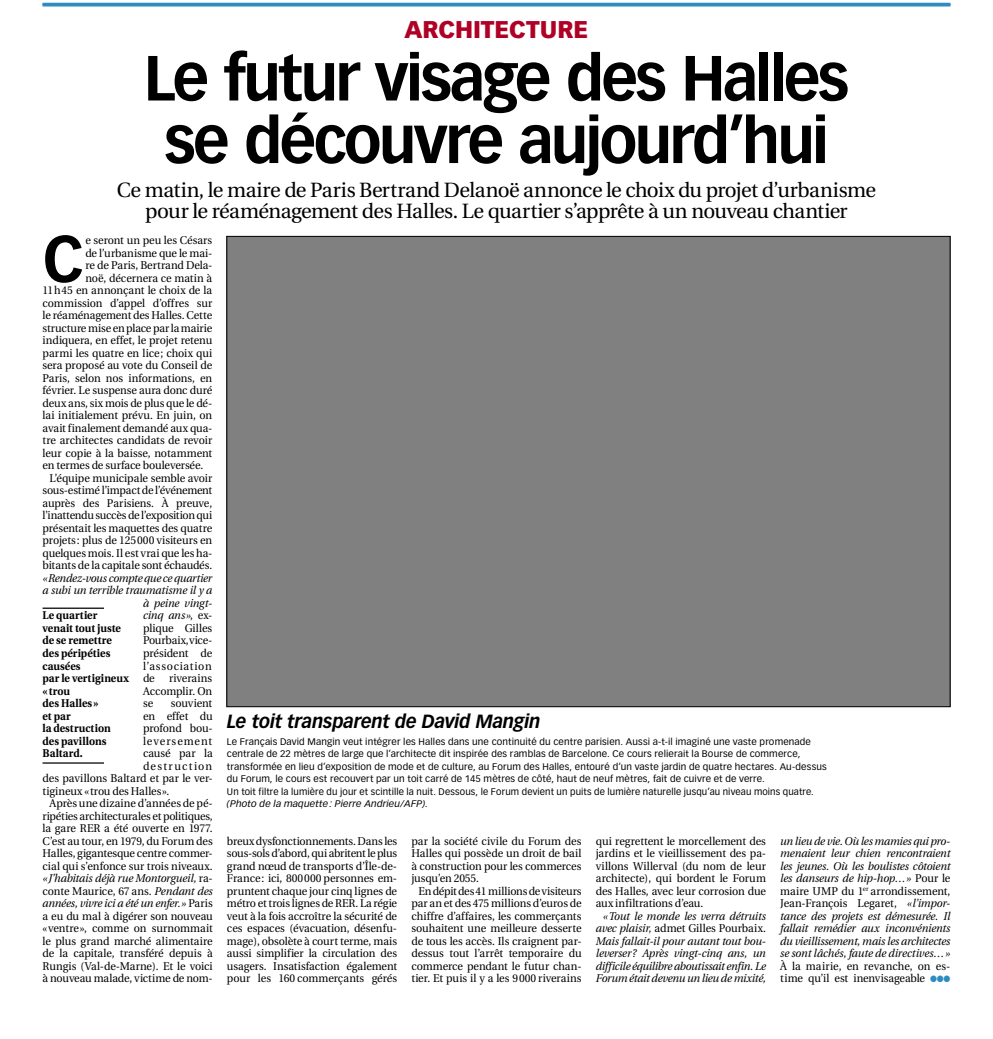
<style>
.page{position:relative;width:993px;height:1039px;background:#fff}
.page>*{position:absolute;margin:0;border:0;box-sizing:border-box;transform-origin:0 0}
.t1{font:700 63.88px "Vectora LH";color:#000;scale:.95 1}
.t2{font:700 62.5px/62.5px "Vectora LH";letter-spacing:-.045em;color:#000;text-align:center}
.t3{font:900 23.75px "Vectora LH";color:#af0025}
.t4{font:20.62px/21.2px "Utopia";letter-spacing:-.025em;color:#000;text-align:center}
.t5{font:italic 700 18.75px "Vectora LH";letter-spacing:-.015em;color:#000}
.t6{font:11.25px/12.5px "Utopia";letter-spacing:-.01em;color:#000;text-align:justify;scale:.96 1}
.t7{font:italic 11.25px/12.5px "Utopia";letter-spacing:-.015em;color:#000;text-align:justify;scale:.96 1}
.t8{font:700 11.25px/12.5px "Utopia";color:#000;scale:.93 1}
.t9{font:11.25px "Utopia";letter-spacing:.065em;color:#000;scale:.96 1}
.t10{font:11.25px "Utopia";letter-spacing:.085em;color:#000;scale:.96 1}
.t11{font:11.25px "Utopia";letter-spacing:.115em;color:#000;scale:.96 1}
.t12{font:9.38px/12.5px "Vectora LH";letter-spacing:.015em;color:#000}
.t13{font:italic 9.38px "Vectora LH";letter-spacing:.01em;color:#000;scale:1.05 1}
.s1{font-style:normal}
.s2{font-style:italic}
</style>
<div class="page">
<hr style="left:43px;top:3px;width:907px;height:3px;background:#2f8cc2">
<hr style="left:43px;top:607px;width:61px;height:1px;background:#000">
<hr style="left:43px;top:762px;width:61px;height:1px;background:#000">
<div style="left:227px;top:236px;width:722px;height:470px;background:#808080"></div>
<h3 class="t3" style="left:404px;top:15px;width:185px">ARCHITECTURE</h3>
<h2 class="t2" style="left:144px;top:47px;width:706px">Le futur visage des Halles se découvre aujourd’hui</h2>
<h3 class="t4" style="left:117px;top:179px;width:760px">Ce matin, le maire de Paris Bertrand Delanoë annonce le choix du projet d’urbanisme pour le réaménagement des Halles. Le quartier s’apprête à un nouveau chantier</h3>
<h1 class="t1" style="left:43px;top:220px;width:45px">C</h1>
<p class="t6" style="left:85px;top:234px;width:134px">e seront un peu les Césars</p>
<p class="t6" style="left:85px;top:247px;width:134px">de l’urbanisme que le mai-</p>
<p class="t6" style="left:85px;top:259px;width:134px">re de Paris, Bertrand Dela-</p>
<p class="t6" style="left:85px;top:272px;width:134px">noë, décernera ce matin à</p>
<p class="t6" style="left:43px;top:284px;width:178px">11 h 45 en annonçant le choix de la</p>
<p class="t6" style="left:43px;top:297px;width:178px">commission d’appel d’offres sur</p>
<p class="t6" style="left:43px;top:309px;width:178px">le réaménagement des Halles. Cette</p>
<p class="t6" style="left:43px;top:322px;width:178px">structure mise en place par la mairie</p>
<p class="t6" style="left:43px;top:334px;width:178px">indiquera, en effet, le projet retenu</p>
<p class="t6" style="left:43px;top:347px;width:178px">parmi les quatre en lice ; choix qui</p>
<p class="t6" style="left:43px;top:359px;width:178px">sera proposé au vote du Conseil de</p>
<p class="t6" style="left:43px;top:372px;width:178px">Paris, selon nos informations, en</p>
<p class="t6" style="left:43px;top:384px;width:178px">février. Le suspense aura donc duré</p>
<p class="t6" style="left:43px;top:397px;width:178px">deux ans, six mois de plus que le dé-</p>
<p class="t6" style="left:43px;top:409px;width:178px">lai initialement prévu. En juin, on</p>
<p class="t6" style="left:43px;top:422px;width:178px">avait finalement demandé aux qua-</p>
<p class="t6" style="left:43px;top:434px;width:178px">tre architectes candidats de revoir</p>
<p class="t6" style="left:43px;top:447px;width:178px">leur copie à la baisse, notamment</p>
<p class="t6" style="left:43px;top:459px;width:169px">en termes de surface bouleversée.</p>
<p class="t6" style="left:50px;top:472px;width:171px">L’équipe municipale semble avoir</p>
<p class="t6" style="left:43px;top:484px;width:178px">sous-estimé l’impact de l’événement</p>
<p class="t6" style="left:43px;top:497px;width:178px">auprès des Parisiens. À preuve,</p>
<p class="t6" style="left:43px;top:509px;width:178px">l’inattendu succès de l’exposition qui</p>
<p class="t6" style="left:43px;top:522px;width:178px">présentait les maquettes des quatre</p>
<p class="t6" style="left:43px;top:534px;width:178px">projets : plus de 125 000 visiteurs en</p>
<p class="t6" style="left:43px;top:547px;width:178px">quelques mois. Il est vrai que les ha-</p>
<p class="t6" style="left:43px;top:559px;width:178px">bitants de la capitale sont échaudés.</p>
<p class="t7" style="left:43px;top:572px;width:178px">« Rendez-vous compte que ce quartier</p>
<p class="t7" style="left:43px;top:584px;width:178px">a subi un terrible traumatisme il y a</p>
<p class="t7" style="left:143px;top:597px;width:74px">à peine vingt-</p>
<p class="t7" style="left:143px;top:609px;width:74px">cinq ans »<span class="s1">, ex-</span></p>
<p class="t6" style="left:143px;top:622px;width:74px">plique Gilles</p>
<p class="t6" style="left:143px;top:634px;width:74px">Pourbaix, vice-</p>
<p class="t6" style="left:143px;top:647px;width:74px">président de</p>
<p class="t9" style="left:143px;top:659px;width:73px">l’association</p>
<p class="t6" style="left:143px;top:672px;width:14px">de</p>
<p class="t8" style="left:43px;top:609px;width:94px">Le quartier venait tout juste de se remettre des péripéties causées<br>par le vertigineux « trou<br>des Halles »<br>et par<br>la destruction des pavillons<br>Baltard.</p>
<p class="t6" style="left:143px;top:672px;width:74px;text-indent:26px">riverains Accomplir. On se</p>
<p class="t6" style="left:171px;top:697px;width:45px">souvient</p>
<p class="t6" style="left:143px;top:709px;width:74px">en effet du</p>
<p class="t6" style="left:143px;top:722px;width:74px">profond bou-</p>
<p class="t10" style="left:143px;top:734px;width:74px">leversement</p>
<p class="t6" style="left:143px;top:747px;width:74px">causé par la</p>
<p class="t11" style="left:143px;top:759px;width:74px">destruction</p>
<p class="t6" style="left:43px;top:772px;width:179px">des pavillons Baltard et par le ver-</p>
<p class="t6" style="left:43px;top:784px;width:133px">tigineux « trou des Halles ».</p>
<p class="t6" style="left:50px;top:797px;width:171px">Après une dizaine d’années de pé-</p>
<p class="t6" style="left:43px;top:809px;width:179px">ripéties architecturales et politiques,</p>
<p class="t6" style="left:43px;top:822px;width:179px">la gare RER a été ouverte en 1977.</p>
<p class="t6" style="left:43px;top:834px;width:179px">C’est au tour, en 1979, du Forum des</p>
<p class="t6" style="left:43px;top:847px;width:179px">Halles, gigantesque centre commer-</p>
<p class="t6" style="left:43px;top:859px;width:179px">cial qui s’enfonce sur trois niveaux.</p>
<p class="t7" style="left:43px;top:872px;width:179px">« J’habitais déjà rue Montorgueil, <span class="s1">ra-</span></p>
<p class="t6" style="left:43px;top:884px;width:179px">conte Maurice, 67 ans. <span class="s2">Pendant des</span></p>
<p class="t7" style="left:43px;top:897px;width:179px">années, vivre ici a été un enfer. » <span class="s1">Paris</span></p>
<p class="t6" style="left:43px;top:909px;width:179px">a eu du mal à digérer son nouveau</p>
<p class="t6" style="left:43px;top:922px;width:179px">« ventre », comme on surnommait</p>
<p class="t6" style="left:43px;top:934px;width:179px">le plus grand marché alimentaire</p>
<p class="t6" style="left:43px;top:947px;width:179px">de la capitale, transféré depuis à</p>
<p class="t6" style="left:43px;top:959px;width:179px">Rungis (Val-de-Marne). Et le voici</p>
<p class="t6" style="left:43px;top:972px;width:179px">à nouveau malade, victime de nom-</p>
<h3 class="t5" style="left:227px;top:710px;width:315px">Le toit transparent de David Mangin</h3>
<p class="t12" style="left:227px;top:735px;width:601px">Le Français David Mangin veut intégrer les Halles dans une continuité du centre parisien. Aussi a-t-il imaginé une vaste promenade centrale de 22 mètres de large que l’architecte dit inspirée des ramblas de Barcelone. Ce cours relierait la Bourse de commerce, transformée en lieu d’exposition de mode et de culture, au Forum des Halles, entouré d’un vaste jardin de quatre hectares. Au-dessus du Forum, le cours est recouvert par un toit carré de 145 mètres de côté, haut de neuf mètres, fait de cuivre et de verre.<br>Un toit filtre la lumière du jour et scintille la nuit. Dessous, le Forum devient un puits de lumière naturelle jusqu’au niveau moins quatre.</p>
<p class="t13" style="left:227px;top:798px;width:193px">(Photo de la maquette : Pierre Andrieu/AFP).</p>
<p class="t6" style="left:227px;top:834px;width:179px">breux dysfonctionnements. Dans les sous-sols d’abord, qui abritent le plus grand nœud de transports d’Île-de-France : ici, 800 000 personnes em&shy;pruntent chaque jour cinq lignes de métro et trois lignes de RER. La régie veut à la fois accroître la sécurité de ces espaces (évacuation, désenfu&shy;mage), obsolète à court terme, mais aussi simplifier la circulation des usagers. Insatisfaction également pour les 160 commerçants gérés</p>
<p class="t6" style="left:411px;top:834px;width:179px">par la société civile du Forum des Halles qui possède un droit de bail à construction pour les commerces jusqu’en 2055.</p>
<p class="t6" style="left:411px;top:884px;width:179px;text-indent:7px">En dépit des 41 millions de visiteurs par an et des 475 millions d’euros de chiffre d’affaires, les commerçants souhaitent une meilleure desserte de tous les accès. Ils craignent par&shy;dessus tout l’arrêt temporaire du commerce pendant le futur chan&shy;tier. Et puis il y a les 9 000 riverains</p>
<p class="t6" style="left:595px;top:834px;width:179px">qui regrettent le morcellement des jardins et le vieillissement des pa&shy;villons Willerval (du nom de leur architecte), qui bordent le Forum des Halles, avec leur corrosion due aux infiltrations d’eau.</p>
<p class="t7" style="left:595px;top:909px;width:179px;text-indent:7px">« Tout le monde les verra détruits avec plaisir, <span class="s1">admet Gilles Pourbaix.<br></span>Mais fallait-il pour autant tout bou&shy;leverser ? Après vingt-cinq ans, un difficile équilibre aboutissait enfin. Le Forum était devenu un lieu de mixité,</p>
<p class="t7" style="left:780px;top:834px;width:179px">un lieu de vie. Où les mamies qui pro&shy;menaient leur chien rencontraient les jeunes. Où les boulistes côtoient les danseurs de hip-hop… » <span class="s1">Pour le maire UMP du 1</span><sup>er</sup> <span class="s1">arrondissement, Jean-François Legaret,</span> « l’impor&shy;tance des projets est démesurée. Il fallait remédier aux inconvénients du vieillissement, mais les architectes se sont lâchés, faute de directives… »</p>
<p class="t6" style="left:780px;top:959px;width:179px">À la mairie, en revanche, on es&shy;time qu’il est inenvisageable</p>
</div>
